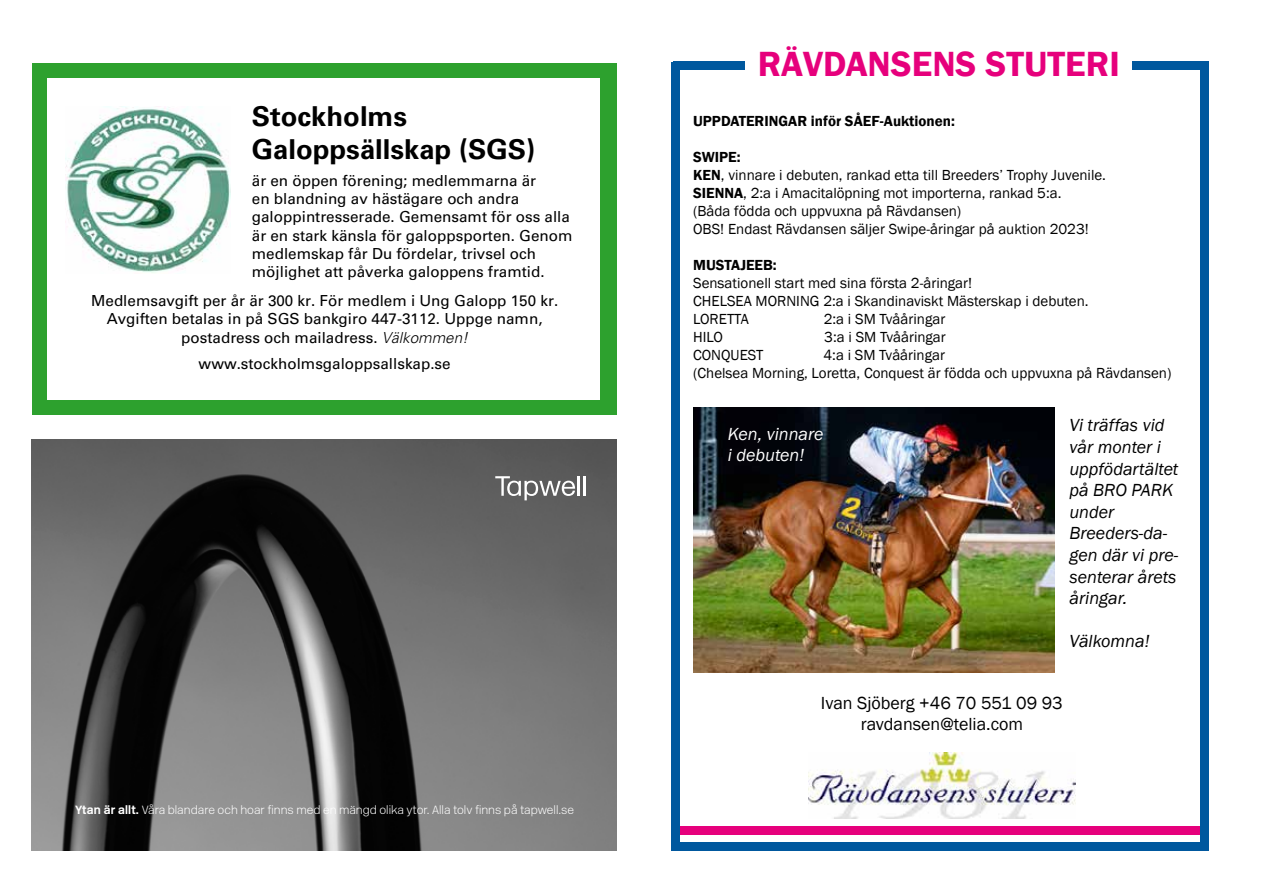
<style>
.page{position:relative;width:1263px;height:893px;background:#fff}
.page>*{position:absolute;margin:0;border:0;box-sizing:border-box;transform-origin:0 0}
.t1{font:600 36px "Franklin Gothic";color:#e6007c}
.t2{font:700 27.45px/32.8px "Univers LT Std";color:#000}
.t3{font:italic 18px/21.6px "Franklin Gothic";color:#000}
.t4{font:18px/21.6px "Franklin Gothic";color:#000;text-align:center}
.t5{font:italic 18px/21.6px "Franklin Gothic";color:#fff}
.t6{font:15.15px/18.3px "Univers LT Std";color:#000}
.t7{font:15px/18px "Franklin Gothic";color:#000}
.t8{font:600 15px "Franklin Gothic";color:#000}
.t9{font:11.85px "New Rail Alphabet White";color:#fff}
.s1{font-weight:300;font-style:italic}
.s2{font-family:"New Rail Alphabet";font-weight:700}
.s3{font-weight:600}
</style>
<div class="page">
<div style="left:673px;top:62px;width:536px;height:8px;background:#00589e"></div>
<img style="left:693px;top:407px;width:362px;height:265px">
<img style="left:808px;top:753px;width:267px;height:65px">
<div style="left:673px;top:842px;width:536px;height:8px;background:#00589e"></div>
<div style="left:673px;top:826px;width:536px;height:8px;background:#e6007c"></div>
<div style="left:671px;top:62px;width:8px;height:788px;background:#00589e"></div>
<div style="left:1200px;top:62px;width:9px;height:788px;background:#00589e"></div>
<div style="left:745px;top:31px;width:387px;height:74px;background:#fff"></div>
<img style="left:31px;top:440px;width:586px;height:410px">
<hr style="left:578px;top:476px;width:2px;height:20px;background:#fff">
<hr style="left:583px;top:476px;width:2px;height:20px;background:#fff">
<svg style="left:495px;top:476px;width:80px;height:24px"></svg>
<svg style="left:31px;top:440px;width:4px;height:8px"></svg>
<div style="left:32px;top:63px;width:584px;height:351px;background:#2da12e"></div>
<div style="left:47px;top:79px;width:552px;height:321px;background:#fff"></div>
<img style="left:65px;top:106px;width:166px;height:167px">
<h2 class="t2" style="left:252px;top:100px;width:285px">Stockholms<br>Galoppsällskap (SGS)</h2>
<p class="t6" style="left:252px;top:171px;width:322px">är en öppen förening; medlemmarna är<br>en blandning av hästägare och andra galoppintresserade. Gemensamt för oss alla är en stark känsla för galoppsporten. Genom medlemskap får Du fördelar, trivsel och möjlighet att påverka galoppens framtid.</p>
<p class="t6" style="left:91px;top:292px;width:469px;text-align:center">Medlemsavgift per år är 300 kr. För medlem i Ung Galopp 150 kr.<br>Avgiften betalas in på SGS bankgiro 447-3112. Uppge namn, postadress och mailadress. <span class="s1">Välkommen!</span></p>
<p class="t6" style="left:199px;top:355px;width:254px">www.stockholmsgaloppsallskap.se</p>
<p class="t9" style="left:75px;top:802px;width:500px"><span class="s2">Ytan är allt.</span> Våra blandare och hoar finns med en mängd olika ytor. Alla tolv finns på tapwell.se</p>
<h1 class="t1" style="left:758px;top:42px;width:364px">RÄVDANSENS STUTERI</h1>
<p class="t8" style="left:693px;top:111px;width:263px">UPPDATERINGAR inför SÅEF-Auktionen:</p>
<p class="t7" style="left:693px;top:148px;width:414px"><span class="s3">SWIPE:<br>KEN</span>, vinnare i debuten, rankad etta till Breeders’ Trophy Juvenile.<br><span class="s3">SIENNA</span>, 2:a i Amacitalöpning mot importerna, rankad 5:a.<br>(Båda födda och uppvuxna på Rävdansen)<br>OBS! Endast Rävdansen säljer Swipe-åringar på auktion 2023!</p>
<p class="t8" style="left:693px;top:255px;width:85px">MUSTAJEEB:</p>
<p class="t7" style="left:693px;top:274px;width:397px">Sensationell start med sina första 2-åringar!<br>CHELSEA MORNING 2:a i Skandinaviskt Mästerskap i debuten.<br>LORETTA</p>
<p class="t7" style="left:824px;top:310px;width:123px">2:a i SM Tvååringar</p>
<p class="t7" style="left:693px;top:328px;width:31px">HILO</p>
<p class="t7" style="left:824px;top:328px;width:123px">3:a i SM Tvååringar</p>
<p class="t7" style="left:693px;top:346px;width:72px">CONQUEST</p>
<p class="t7" style="left:693px;top:346px;width:480px;text-indent:130px">4:a i SM Tvååringar<br>(Chelsea Morning, Loretta, Conquest är födda och uppvuxna på Rävdansen)</p>
<p class="t3" style="left:1069px;top:415px;width:110px">Vi träffas vid vår monter i uppfödartältet på BRO PARK under<br>Breeders-da&shy;gen där vi pre&shy;senterar årets åringar.</p>
<p class="t3" style="left:1069px;top:631px;width:82px">Välkomna!</p>
<p class="t5" style="left:728px;top:423px;width:97px">Ken, vinnare i debuten!</p>
<p class="t4" style="left:821px;top:692px;width:243px">Ivan Sjöberg +46 70 551 09 93 ravdansen@telia.com</p>
</div>
